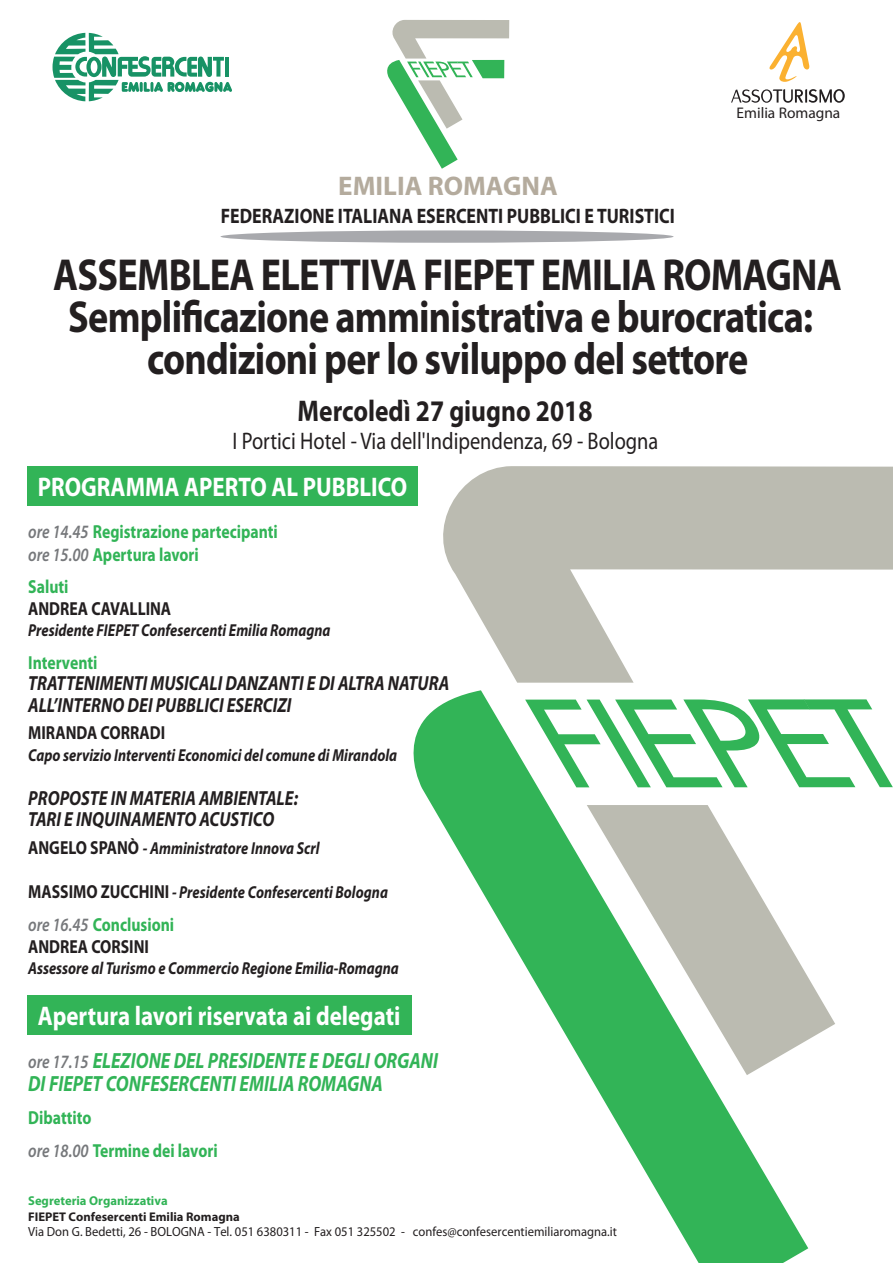
<style>
.page{position:relative;width:893px;height:1263px;background:#fff}
.page>*{position:absolute;margin:0;border:0;box-sizing:border-box;transform-origin:0 0}
.t1{font:700 45px/42px "Myriad Pro";letter-spacing:-.02em;color:#231f20;text-align:center;scale:.85 1}
.t2{font:700 30px "Myriad Pro";color:#231f20;scale:.85 1}
.t3{font:700 27px "Myriad Pro";color:#fff;scale:.85 1}
.t4{font:700 27px "Myriad Pro";color:#b4ab9d}
.t5{font:24px "Myriad Pro";color:#231f20;scale:.85 1}
.t6{font:italic 700 22.05px/23.5px "Myriad Pro";color:#32b457;scale:.83 1}
.t7{font:700 21px "Myriad Pro";color:#231f20;scale:.85 1}
.t8{font:italic 700 20.4px/21.5px "Myriad Pro";color:#231f20;scale:.83 1}
.t9{font:700 18.9px/22.6px "Myriad Pro";color:#32b457;scale:.83 1}
.t10{font:700 18.9px/21.5px "Myriad Pro";color:#231f20;scale:.83 1}
.t11{font:italic 700 17.4px "Myriad Pro";color:#231f20;scale:.83 1}
.t12{font:15.45px "Myriad Pro";color:#231f20}
.t13{font:13.2px "Myriad Pro";color:#231f20;scale:.95 1}
.t14{font:700 12.9px "Myriad Pro";color:#32b457}
.t15{font:700 12.6px "Myriad Pro";color:#231f20}
.s1{font-weight:600;font-style:italic;color:#76787b}
.s2{font-style:normal;font-size:18.9px}
.s3{color:#32b457}
.s4{font-weight:600;font-size:18.9px;color:#76787b}
</style>
<div class="page">
<svg style="left:53px;top:33px;width:179px;height:68px"></svg>
<div style="left:220px;top:230px;width:454px;height:13px;background:#a8a9ad;border-radius:50%"></div>
<svg style="left:769px;top:22px;width:41px;height:60px"></svg>
<svg style="left:731px;top:89px;width:114px;height:14px"></svg>
<svg style="left:387px;top:20px;width:122px;height:149px"></svg>
<svg style="left:389px;top:690px;width:419px;height:573px"></svg>
<svg style="left:525px;top:690px;width:368px;height:103px"></svg>
<svg style="left:587px;top:805px;width:248px;height:270px"></svg>
<svg style="left:443px;top:466px;width:450px;height:217px;fill:#bbbbb1"></svg>
<div style="left:27px;top:467px;width:390px;height:39px;background:#32b457"></div>
<div style="left:27px;top:995px;width:384px;height:39px;background:#32b457"></div>
<div style="left:874px;top:674px;width:19px;height:34px;background:#fff"></div>
<h3 class="t4" style="left:338px;top:171px;width:221px">EMILIA ROMAGNA</h3>
<p class="t7" style="left:221px;top:204px;width:536px">FEDERAZIONE ITALIANA ESERCENTI PUBBLICI E TURISTICI</p>
<p class="t12" style="left:737px;top:103px;width:105px">Emilia Romagna</p>
<h1 class="t1" style="left:53px;top:254px;width:929px">ASSEMBLEA ELETTIVA FIEPET EMILIA ROMAGNA<br>Semplificazione amministrativa e burocratica: condizioni per lo sviluppo del settore</h1>
<h2 class="t2" style="left:298px;top:394px;width:348px">Mercoledì 27 giugno 2018</h2>
<h3 class="t5" style="left:233px;top:426px;width:502px">I Portici Hotel - Via dell'Indipendenza, 69 - Bologna</h3>
<h3 class="t3" style="left:38px;top:472px;width:436px">PROGRAMMA APERTO AL PUBBLICO</h3>
<p class="t9" style="left:28px;top:521px;width:302px"><span class="s1">ore 14.45</span> Registrazione partecipanti <span class="s1">ore 15.00</span> Apertura lavori</p>
<p class="t9" style="left:28px;top:576px;width:50px">Saluti</p>
<p class="t10" style="left:28px;top:598px;width:174px">ANDREA CAVALLINA</p>
<p class="t11" style="left:28px;top:619px;width:366px">Presidente FIEPET Confesercenti Emilia Romagna</p>
<p class="t9" style="left:28px;top:651px;width:85px">Interventi</p>
<p class="t8" style="left:28px;top:672px;width:509px">TRATTENIMENTI MUSICALI DANZANTI E DI ALTRA NATURA<br>ALL’INTERNO DEI PUBBLICI ESERCIZI</p>
<p class="t10" style="left:28px;top:722px;width:167px">MIRANDA CORRADI</p>
<p class="t11" style="left:28px;top:743px;width:446px">Capo servizio Interventi Economici del comune di Mirandola</p>
<p class="t8" style="left:28px;top:786px;width:327px">PROPOSTE IN MATERIA AMBIENTALE:<br>TARI E INQUINAMENTO ACUSTICO</p>
<p class="t11" style="left:28px;top:837px;width:353px"><span class="s2">ANGELO SPANÒ</span> - Amministratore Innova Scrl</p>
<p class="t11" style="left:28px;top:880px;width:435px"><span class="s2">MASSIMO ZUCCHINI</span> - Presidente Confesercenti Bologna</p>
<p class="t10" style="left:28px;top:914px;width:177px"><span class="s1">ore 16.45</span> <span class="s3">Conclusioni<br></span>ANDREA CORSINI</p>
<p class="t11" style="left:28px;top:957px;width:448px">Assessore al Turismo e Commercio Regione Emilia-Romagna</p>
<h3 class="t3" style="left:38px;top:1001px;width:428px">Apertura lavori riservata ai delegati</h3>
<p class="t6" style="left:28px;top:1047px;width:495px"><span class="s4">ore 17.15</span> ELEZIONE DEL PRESIDENTE E DEGLI ORGANI<br>DI FIEPET CONFESERCENTI EMILIA ROMAGNA</p>
<p class="t9" style="left:28px;top:1100px;width:230px;line-height:33.8px">Dibattito<br><span class="s1">ore 18.00</span> Termine dei lavori</p>
<p class="t14" style="left:28px;top:1194px;width:141px">Segreteria Organizzativa</p>
<p class="t15" style="left:28px;top:1209px;width:213px">FIEPET Confesercenti Emilia Romagna</p>
<p class="t13" style="left:28px;top:1223px;width:621px">Via Don G. Bedetti, 26 - BOLOGNA - Tel. 051 6380311 - Fax 051 325502 - confes@confesercentiemiliaromagna.it</p>
</div>
